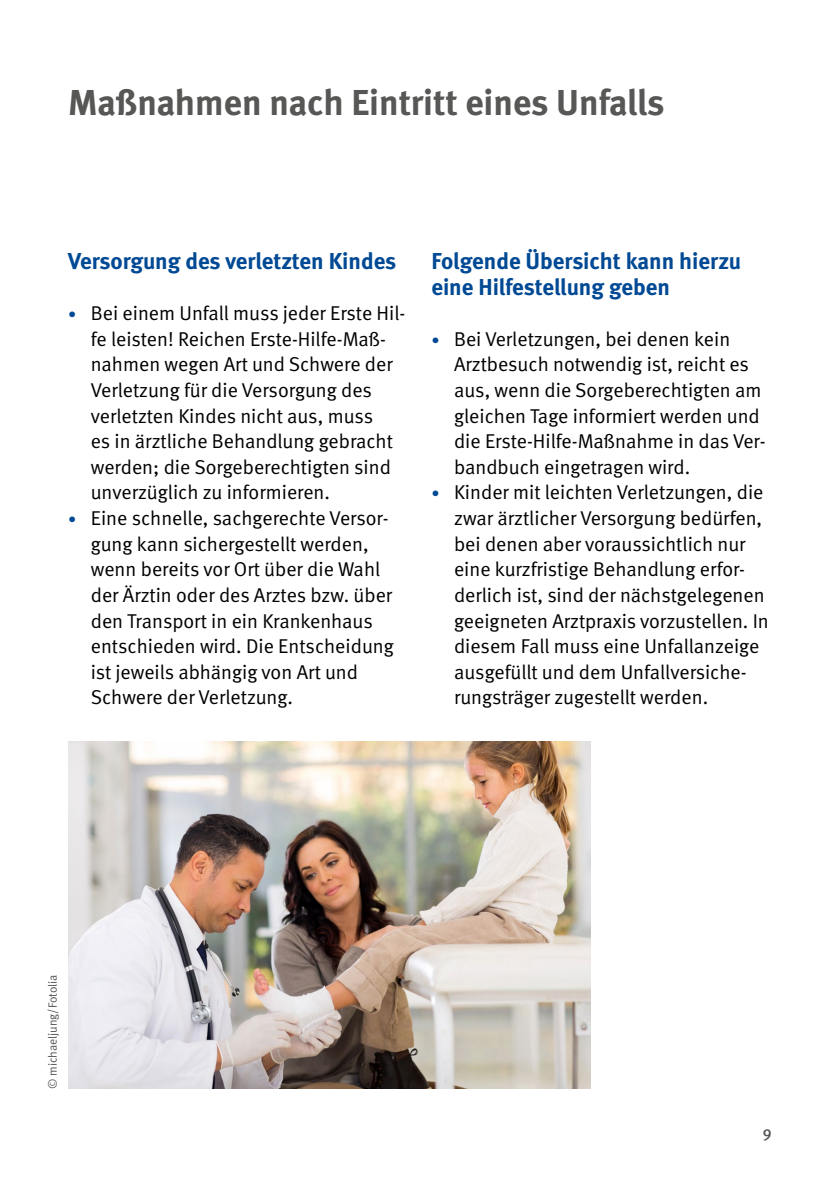
<style>
.page{position:relative;width:840px;height:1191px;background:#fff}
.page>*{position:absolute;margin:0;border:0;box-sizing:border-box;transform-origin:0 0}
.Überschriften_H1{font:700 36px "DGUV Meta";color:#575756}
.Überschriften_H2_ohne_Zahl{font:700 23px/25.6px "DGUV Meta";color:#004994}
.t1{font:20px/25.6px "DGUV Meta";color:#000}
.t2{font:500 16px "DGUV Meta";color:#575756}
.t3{font:12px "DGUV Meta";color:#575756}
.s1{font-size:16px;color:#004994}
</style>
<div class="page">
<img style="left:68px;top:741px;width:522px;height:348px">
<h1 class="Überschriften_H1" style="left:68px;top:81px;width:597px">Maßnahmen nach Eintritt eines Unfalls</h1>
<h2 class="Überschriften_H2_ohne_Zahl" style="left:68px;top:249px;width:329px">Versorgung des verletzten Kindes</h2>
<p class="t1" style="left:91px;top:301px;width:316px;text-indent:-23px"><span class="s1">•</span> Bei einem Unfall muss jeder Erste Hil&shy;fe leisten! Reichen Erste-Hilfe-Maß&shy;nahmen wegen Art und Schwere der Verletzung für die Versorgung des verletzten Kindes nicht aus, muss<br>es in ärztliche Behandlung gebracht werden; die Sorgeberechtigten sind unverzüglich zu informieren.</p>
<p class="t1" style="left:91px;top:506px;width:304px;text-indent:-23px"><span class="s1">•</span> Eine schnelle, sachgerechte Versor&shy;gung kann sichergestellt werden, wenn bereits vor Ort über die Wahl der Ärztin oder des Arztes bzw. über den Transport in ein Krankenhaus entschieden wird. Die Entscheidung ist jeweils abhängig von Art und Schwere der Verletzung.</p>
<h2 class="Überschriften_H2_ohne_Zahl" style="left:431px;top:249px;width:311px">Folgende Übersicht kann hierzu eine Hilfestellung geben</h2>
<p class="t1" style="left:454px;top:326px;width:313px;text-indent:-23px"><span class="s1">•</span> Bei Verletzungen, bei denen kein Arztbesuch notwendig ist, reicht es aus, wenn die Sorgeberechtigten am gleichen Tage informiert werden und die Erste-Hilfe-Maßnahme in das Ver&shy;bandbuch eingetragen wird.</p>
<p class="t1" style="left:454px;top:480px;width:316px;text-indent:-23px"><span class="s1">•</span> Kinder mit leichten Verletzungen, die zwar ärztlicher Versorgung bedürfen, bei denen aber voraussichtlich nur eine kurzfristige Behandlung erfor&shy;derlich ist, sind der nächstgelegenen geeigneten Arztpraxis vorzustellen. In diesem Fall muss eine Unfallanzeige ausgefüllt und dem Unfallversiche&shy;rungsträger zugestellt werden.</p>
<p class="t3" style="left:46px;top:1089px;width:116px;rotate:-90deg">© michaeljung/Fotolia</p>
<p class="t2" style="left:762px;top:1124px;width:10px">9</p>
</div>
